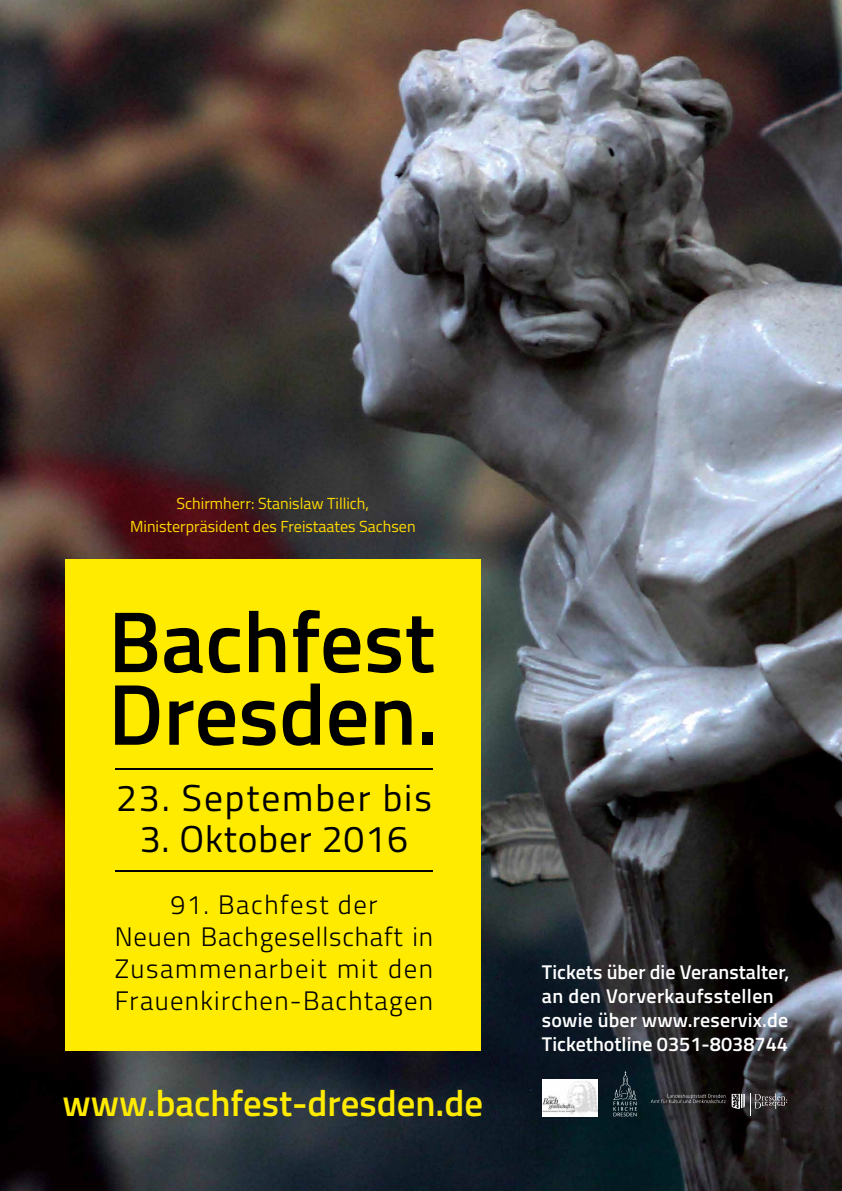
<style>
.page{position:relative;width:842px;height:1191px;background:#fff}
.page>*{position:absolute;margin:0;border:0;box-sizing:border-box;transform-origin:0 0}
.t1{font:600 86.4px/72.6px "Titillium Web";color:#000}
.t2{font:37.5px "Titillium Web";letter-spacing:.05em;color:#000}
.t3{font:37.5px "Titillium Web";letter-spacing:.02em;color:#000}
.t4{font:600 36.9px "Titillium Web";color:#ffeb00}
.t5{font:300 26.7px/32.1px "Titillium Web";letter-spacing:.05em;color:#000;text-align:center}
.t6{font:600 19.9px/23.9px "Titillium Web";color:#fff}
.t7{font:16px/23.5px "Titillium Web";color:#ffda00;text-align:center}
</style>
<div class="page">
<img style="left:0;top:0;width:842px;height:1191px">
<svg style="left:651px;top:1094px;width:75px;height:9px"></svg>
<svg style="left:732px;top:1093px;width:55px;height:23px"></svg>
<svg style="left:613px;top:1071px;width:24px;height:45px"></svg>
<img style="left:543px;top:1079px;width:54px;height:37px">
<div style="left:65px;top:558px;width:416px;height:492px;background:#ffeb00"></div>
<hr style="left:115px;top:870px;width:317px;height:2px;background:#000">
<hr style="left:115px;top:768px;width:317px;height:2px;background:#000">
<p class="t7" style="left:130px;top:490px;width:287px">Schirmherr: Stanislaw Tillich,<br>Ministerpräsident des Freistaates Sachsen</p>
<h1 class="t1" style="left:108px;top:601px;width:331px">Bachfest<br>Dresden.</h1>
<h2 class="t2" style="left:116px;top:770px;width:317px">23. September bis</h2>
<h2 class="t3" style="left:140px;top:812px;width:270px">3. Oktober 2016</h2>
<h3 class="t5" style="left:115px;top:887px;width:320px">91. Bachfest der<br>Neuen Bachgesellschaft in<br>Zusammenarbeit mit den<br>Frauenkirchen-Bachtagen</h3>
<h3 class="t4" style="left:63px;top:1075px;width:422px">www.bachfest-dresden.de</h3>
<p class="t6" style="left:542px;top:959px;width:249px">Tickets über die Veranstalter, an den Vorverkaufsstellen sowie über www.reservix.de<br>Tickethotline 0351-8038744</p>
</div>
